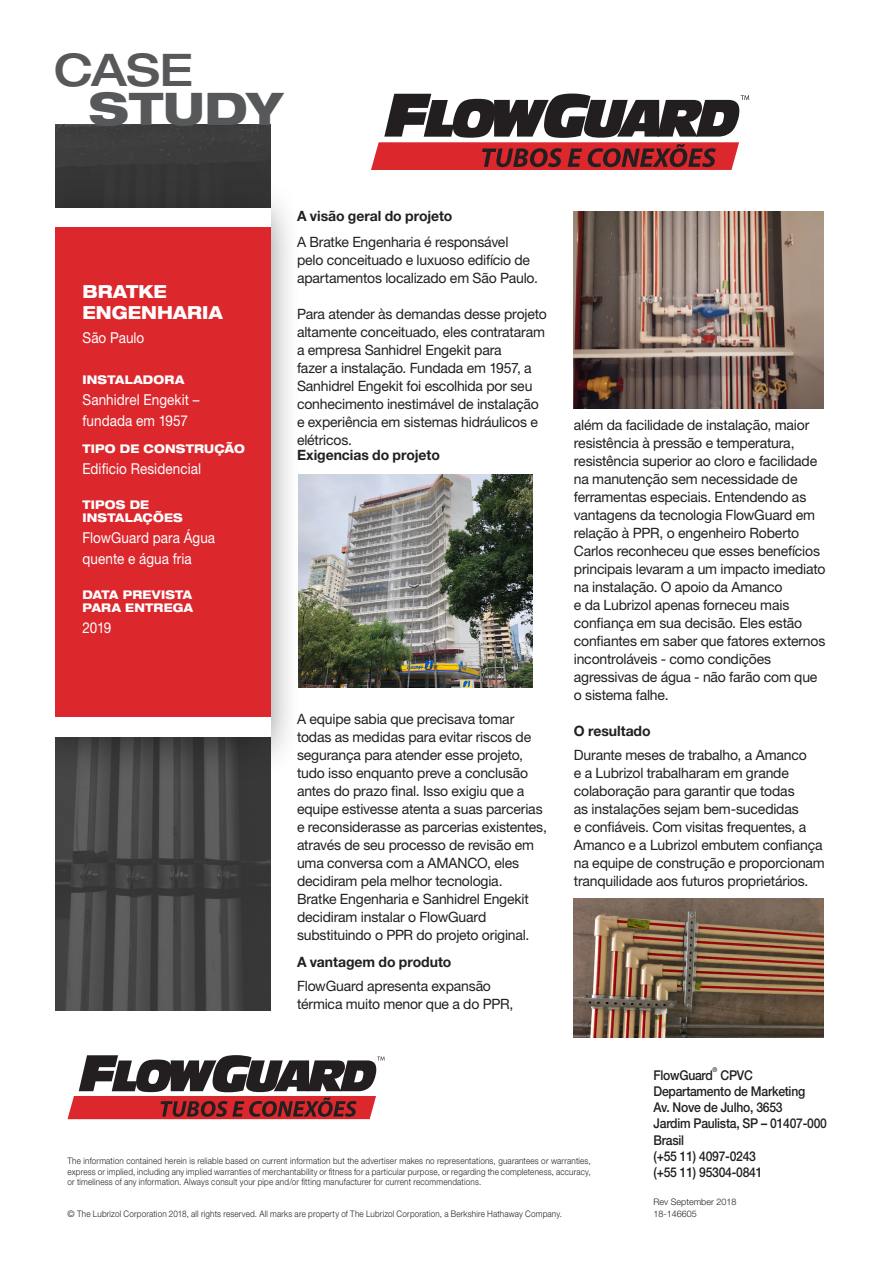
<style>
.page{position:relative;width:893px;height:1263px;background:#fff}
.page>*{position:absolute;margin:0;border:0;box-sizing:border-box;transform-origin:0 0}
.t1{font:800 expanded 45px/39px "Helvetica Neue LT Pro";letter-spacing:-.005em;color:#57585a}
.Contractor_Name{font:800 expanded 18px "Helvetica Neue LT Pro";letter-spacing:.005em;color:#fff;scale:.9 1}
.Location{font:15px "Helvetica Neue LT Pro";letter-spacing:.005em;color:#fff;scale:.9 1}
.Contractor_Name-2{font:15px/21px "Helvetica Neue LT Pro";letter-spacing:.005em;color:#fff;scale:.9 1}
.t2{font:14.25px/18px "Helvetica Neue LT Pro";letter-spacing:-.015em;color:#231f20}
.t3{font:700 14.25px "Helvetica Neue LT Pro";letter-spacing:-.005em;color:#231f20}
.t4{font:500 13.5px "Helvetica Neue LT Pro";letter-spacing:-.02em;color:#231f20;scale:.9 1}
.Contractor_Name-3{font:800 expanded 12px "Helvetica Neue LT Pro";letter-spacing:.015em;color:#fff;scale:.9 1}
.t5{font:300 9px/10.5px "Helvetica Neue LT Pro";letter-spacing:.025em;color:#231f20;text-align:justify;scale:.9 1}
.t6{font:300 9px "Helvetica Neue LT Pro";letter-spacing:.025em;color:#231f20}
.t7{font:300 9px "Helvetica Neue LT Pro";color:#231f20}
.t8{font:500 6.75px "Helvetica Neue LT Pro";color:#231f20;scale:.9 1}
.s1{font-weight:500}
</style>
<div class="page">
<img style="left:55px;top:124px;width:215px;height:887px">
<div style="left:11px;top:178px;width:290px;height:602px;background:#231f20;opacity:.75"></div>
<div style="left:54px;top:208px;width:216px;height:528px;background:#fff"></div>
<img style="left:298px;top:474px;width:235px;height:214px">
<img style="left:574px;top:212px;width:250px;height:196px">
<div style="left:54px;top:227px;width:216px;height:490px;background:#dc272d"></div>
<img style="left:574px;top:898px;width:250px;height:139px">
<div style="left:0;top:37px;width:54px;height:1188px;background:#fff"></div>
<svg style="left:371px;top:94px;width:378px;height:76px"></svg>
<svg style="left:68px;top:1055px;width:316px;height:64px"></svg>
<p class="t1" style="left:89px;top:49px;width:196px;text-indent:-35px"><span class="s1">CASE<br></span>STUDY</p>
<p class="Contractor_Name" style="left:82px;top:280px;width:95px">BRATKE</p>
<p class="Contractor_Name" style="left:82px;top:301px;width:157px">ENGENHARIA</p>
<p class="Location" style="left:82px;top:328px;width:70px">São Paulo</p>
<p class="Contractor_Name-3" style="left:82px;top:372px;width:115px">INSTALADORA</p>
<p class="Location" style="left:82px;top:391px;width:131px">Sanhidrel Engekit –</p>
<p class="Location" style="left:82px;top:412px;width:119px">fundada em 1957</p>
<p class="Contractor_Name-3" style="left:82px;top:441px;width:182px">TIPO DE CONSTRUÇÃO</p>
<p class="Location" style="left:82px;top:460px;width:133px">Edificio Residencial</p>
<p class="Contractor_Name-3" style="left:82px;top:497px;width:75px">TIPOS DE</p>
<p class="Contractor_Name-3" style="left:82px;top:510px;width:113px">INSTALAÇÕES</p>
<p class="Contractor_Name-2" style="left:82px;top:527px;width:149px">FlowGuard para Água quente e água fria</p>
<p class="Contractor_Name-3" style="left:82px;top:587px;width:123px">DATA PREVISTA</p>
<p class="Contractor_Name-3" style="left:82px;top:600px;width:124px">PARA ENTREGA</p>
<p class="Location" style="left:82px;top:619px;width:34px">2019</p>
<p class="t3" style="left:297px;top:207px;width:157px">A visão geral do projeto</p>
<p class="t2" style="left:297px;top:233px;width:242px">A Bratke Engenharia é responsável pelo conceituado e luxuoso edifício de apartamentos localizado em São Paulo.</p>
<p class="t2" style="left:297px;top:305px;width:251px">Para atender às demandas desse projeto altamente conceituado, eles contrataram a empresa Sanhidrel Engekit para<br>fazer a instalação. Fundada em 1957, a Sanhidrel Engekit foi escolhida por seu conhecimento inestimável de instalação e experiência em sistemas hidráulicos e elétricos.</p>
<p class="t3" style="left:297px;top:446px;width:144px">Exigencias do projeto</p>
<p class="t2" style="left:297px;top:710px;width:251px">A equipe sabia que precisava tomar todas as medidas para evitar riscos de segurança para atender esse projeto, tudo isso enquanto preve a conclusão antes do prazo final. Isso exigiu que a equipe estivesse atenta a suas parcerias e reconsiderasse as parcerias existentes, através de seu processo de revisão em uma conversa com a AMANCO, eles decidiram pela melhor tecnologia.</p>
<p class="t2" style="left:297px;top:890px;width:234px">Bratke Engenharia e Sanhidrel Engekit decidiram instalar o FlowGuard substituindo o PPR do projeto original.</p>
<p class="t3" style="left:297px;top:953px;width:156px">A vantagem do produto</p>
<p class="t2" style="left:297px;top:977px;width:218px">FlowGuard apresenta expansão térmica muito menor que a do PPR,</p>
<p class="t2" style="left:574px;top:416px;width:253px">além da facilidade de instalação, maior resistência à pressão e temperatura, resistência superior ao cloro e facilidade na manutenção sem necessidade de ferramentas especiais. Entendendo as vantagens da tecnologia FlowGuard em relação à PPR, o engenheiro Roberto Carlos reconheceu que esses benefícios principais levaram a um impacto imediato na instalação. O apoio da Amanco<br>e da Lubrizol apenas forneceu mais confiança em sua decisão. Eles estão confiantes em saber que fatores externos incontroláveis - como condições agressivas de água - não farão com que o sistema falhe.</p>
<p class="t3" style="left:574px;top:722px;width:78px">O resultado</p>
<p class="t2" style="left:574px;top:746px;width:253px">Durante meses de trabalho, a Amanco<br>e a Lubrizol trabalharam em grande colaboração para garantir que todas<br>as instalações sejam bem-sucedidas<br>e confiáveis. Com visitas frequentes, a Amanco e a Lubrizol embutem confiança na equipe de construção e proporcionam tranquilidade aos futuros proprietários.</p>
<p class="t5" style="left:68px;top:1156px;width:583px">The information contained herein is reliable based on current information but the advertiser makes no representations, guarantees or warranties, express or implied, including any implied warranties of merchantability or fitness for a particular purpose, or regarding the completeness, accuracy, or timeliness of any information. Always consult your pipe and/or fitting manufacturer for current recommendations.</p>
<p class="t6" style="left:68px;top:1208px;width:496px">© The Lubrizol Corporation 2018, all rights reserved. All marks are property of The Lubrizol Corporation, a Berkshire Hathaway Company.</p>
<p class="t4" style="left:654px;top:1067px;width:67px">FlowGuard</p>
<p class="t8" style="left:713px;top:1066px;width:7px">®</p>
<p class="t4" style="left:720px;top:1067px;width:37px">CPVC</p>
<p class="t4" style="left:654px;top:1083px;width:170px">Departamento de Marketing</p>
<p class="t4" style="left:654px;top:1099px;width:145px">Av. Nove de Julho, 3653</p>
<p class="t4" style="left:654px;top:1115px;width:194px">Jardim Paulista, SP – 01407-000</p>
<p class="t4" style="left:654px;top:1132px;width:35px">Brasil</p>
<p class="t4" style="left:654px;top:1148px;width:115px">(+55 11) 4097-0243</p>
<p class="t4" style="left:654px;top:1164px;width:123px">(+55 11) 95304-0841</p>
<p class="t7" style="left:654px;top:1196px;width:84px">Rev September 2018</p>
<p class="t7" style="left:654px;top:1208px;width:45px">18-146605</p>
</div>
